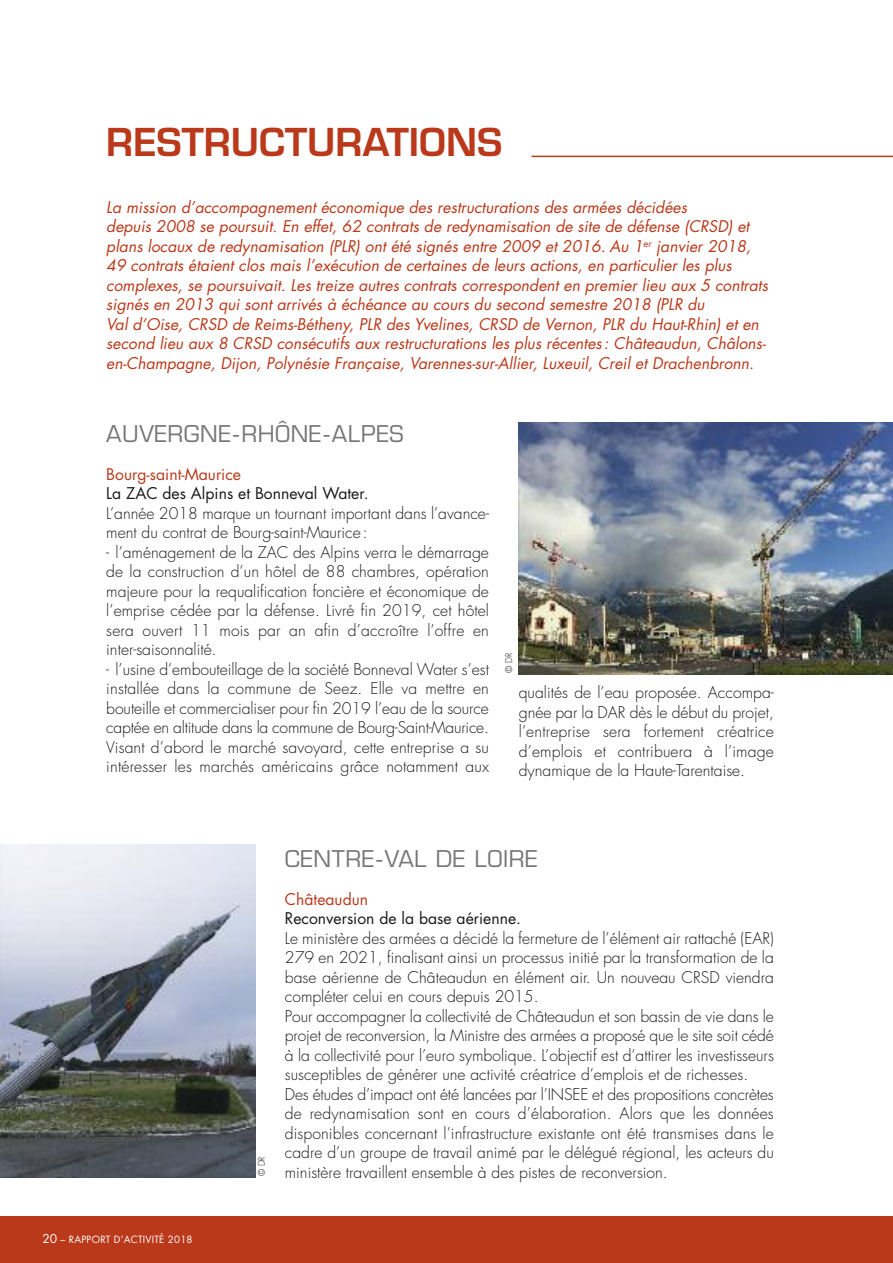
<style>
.page{position:relative;width:893px;height:1263px;background:#fff}
.page>*{position:absolute;margin:0;border:0;box-sizing:border-box;transform-origin:0 0}
.t1{font:600 37.5px "Eurostile";color:#b9391a}
.t2{font:22.5px "Eurostile";letter-spacing:.025em;color:#757676}
.t3{font:300 15.75px/19.5px "Futura";color:#191a1b;text-align:justify}
.t4{font:italic 15.75px/19.5px "Futura";color:#b9391a}
.t5{font:15.75px "Futura";color:#191a1b}
.t6{font:15.75px "Futura";color:#b9391a}
.t7{font:9.75px "Futura";letter-spacing:.025em;color:#fff}
.t8{font:300 9px "Futura";color:#191a1b}
.s1{font-size:12px}
</style>
<div class="page">
<div style="left:0;top:1216px;width:893px;height:47px;background:#b9391a"></div>
<hr style="left:531px;top:156px;width:362px;height:1px;background:#b9391a">
<img style="left:519px;top:423px;width:374px;height:252px">
<img style="left:0;top:845px;width:255px;height:333px">
<h1 class="t1" style="left:106px;top:128px;width:398px">RESTRUCTURATIONS</h1>
<p class="t4" style="left:106px;top:199px;width:663px">La mission d’accompagnement économique des restructurations des armées décidées<br>depuis 2008 se poursuit. En effet, 62 contrats de redynamisation de site de défense (CRSD) et plans locaux de redynamisation (PLR) ont été signés entre 2009 et 2016. Au 1<sup>er</sup> janvier 2018, 49 contrats étaient clos mais l’exécution de certaines de leurs actions, en particulier les plus complexes, se poursuivait. Les treize autres contrats correspondent en premier lieu aux 5 contrats signés en 2013 qui sont arrivés à échéance au cours du second semestre 2018 (PLR du<br>Val d’Oise, CRSD de Reims-Bétheny, PLR des Yvelines, CRSD de Vernon, PLR du Haut-Rhin) et en second lieu aux 8 CRSD consécutifs aux restructurations les plus récentes: Châteaudun, Châlons&shy;en-Champagne, Dijon, Polynésie Française, Varennes-sur-Allier, Luxeuil, Creil et Drachenbronn.</p>
<h2 class="t2" style="left:106px;top:425px;width:299px">AUVERGNE-RHÔNE-ALPES</h2>
<p class="t6" style="left:106px;top:467px;width:136px">Bourg-saint-Maurice</p>
<p class="t5" style="left:106px;top:486px;width:264px">La ZAC des Alpins et Bonneval Water.</p>
<p class="t3" style="left:106px;top:504px;width:384px">L’année 2018 marque un tournant important dans l’avance&shy;ment du contrat de Bourg-saint-Maurice:</p>
<p class="t3" style="left:106px;top:543px;width:384px">- l’aménagement de la ZAC des Alpins verra le démarrage de la construction d’un hôtel de 88 chambres, opération majeure pour la requalification foncière et économique de l’emprise cédée par la défense. Livré fin 2019, cet hôtel sera ouvert 11 mois par an afin d’accroître l’offre en inter-saisonnalité.</p>
<p class="t3" style="left:106px;top:660px;width:384px">- l’usine d’embouteillage de la société Bonneval Water s’est installée dans la commune de Seez. Elle va mettre en bouteille et commercialiser pour fin 2019 l’eau de la source captée en altitude dans la commune de Bourg-Saint-Maurice.<br>Visant d’abord le marché savoyard, cette entreprise a su intéresser les marchés américains grâce notamment aux</p>
<p class="t8" style="left:505px;top:673px;width:22px;rotate:-90deg">© DR</p>
<p class="t3" style="left:519px;top:684px;width:257px">qualités de l’eau proposée. Accompa&shy;gnée par la DAR dès le début du projet, l’entreprise sera fortement créatrice d’emplois et contribuera à l’image dynamique de la Haute-Tarentaise.</p>
<p class="t7" style="left:43px;top:1235px;width:152px"><span class="s1">20</span> – RAPPORT D’ACTIVITÉ 2018</p>
<h2 class="t2" style="left:285px;top:850px;width:254px">CENTRE-VAL DE LOIRE</h2>
<p class="t6" style="left:285px;top:892px;width:85px">Châteaudun</p>
<p class="t5" style="left:285px;top:911px;width:238px">Reconversion de la base aérienne.</p>
<p class="t3" style="left:285px;top:929px;width:491px;text-align:left">Le ministère des armées a décidé la fermeture de l’élément air rattaché (EAR)<br>279 en 2021, finalisant ainsi un processus initié par la transformation de la base aérienne de Châteaudun en élément air. Un nouveau CRSD viendra compléter celui en cours depuis 2015.<br>Pour accompagner la collectivité de Châteaudun et son bassin de vie dans le projet de reconversion, la Ministre des armées a proposé que le site soit cédé à la collectivité pour l’euro symbolique. L’objectif est d’attirer les investisseurs susceptibles de générer une activité créatrice d’emplois et de richesses.<br>Des études d’impact ont été lancées par l’INSEE et des propositions concrètes de redynamisation sont en cours d’élaboration. Alors que les données disponibles concernant l’infrastructure existante ont été transmises dans le cadre d’un groupe de travail animé par le délégué régional, les acteurs du</p>
<p class="t8" style="left:257px;top:1176px;width:22px;rotate:-90deg">©DR</p>
<p class="t3" style="left:285px;top:1163px;width:384px">ministère travaillent ensemble à des pistes de reconversion.</p>
</div>
